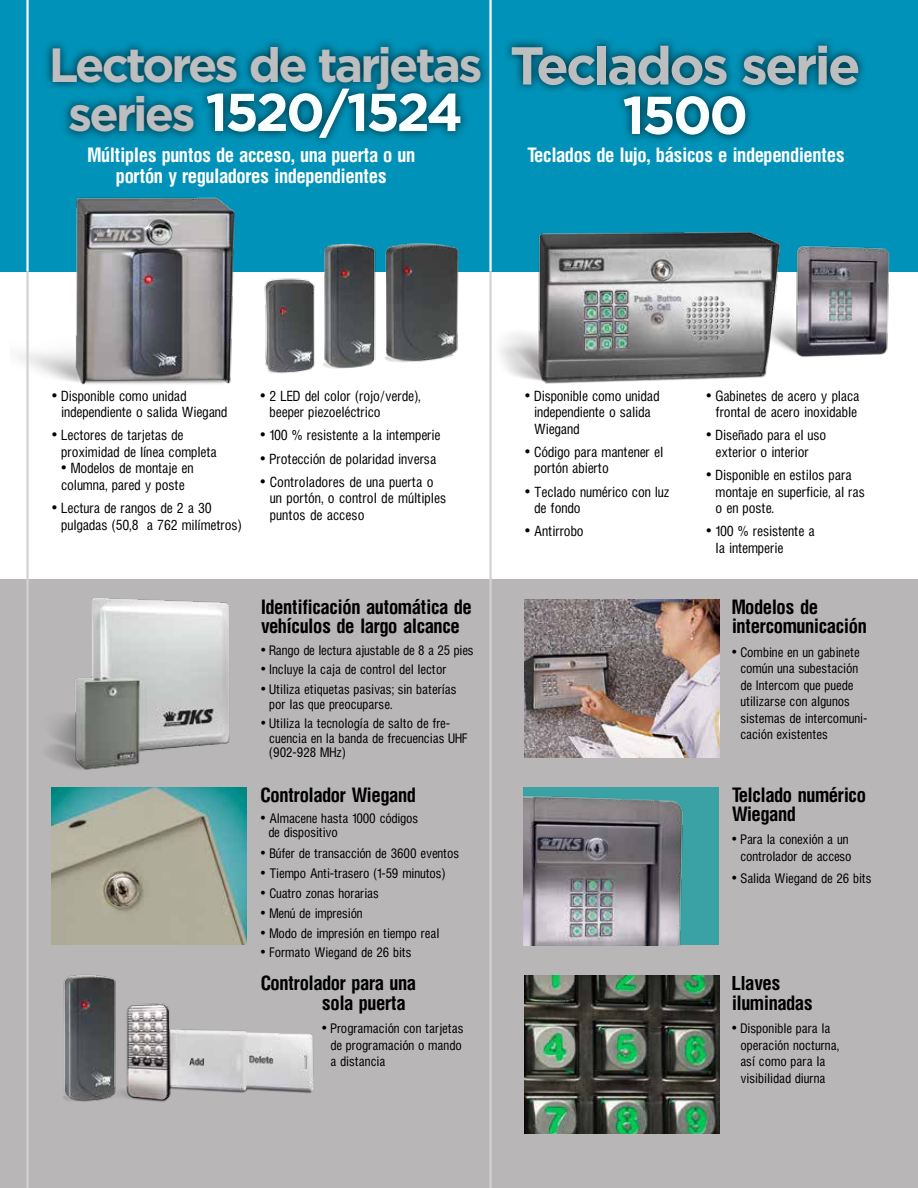
<style>
.page{position:relative;width:918px;height:1188px;background:#fff}
.page>*{position:absolute;margin:0;border:0;box-sizing:border-box;transform-origin:0 0}
.t1{font:700 53.25px/49.5px "Gotham";letter-spacing:-.05em;color:#bcbec0;text-align:center}
.t2{font:700 53.25px "Gotham";letter-spacing:-.055em;color:#faffff}
.t3{font:700 48px "Gotham";letter-spacing:-.06em;color:#bcbec0}
.t4{font:700 18px/19.5px "Hallmarke Cond";letter-spacing:-.025em;color:#000}
.t5{font:700 18px/20.7px "Hallmarke Cond";letter-spacing:-.025em;color:#fff;text-align:center}
.t6{font:12.75px/16.5px "Hallmarke Cond";letter-spacing:-.01em;color:#000}
.t7{font:12px/16.5px "Hallmarke Cond";color:#000}
.s1{font-size:48px;color:#bcbec0}
.s2{color:#faffff}
</style>
<div class="page">
<div style="left:0;top:0;width:918px;height:271px;background:#0092b8"></div>
<div style="left:0;top:580px;width:918px;height:608px;background:#b8b6b6"></div>
<hr style="left:489px;top:0;width:2px;height:271px;background:#fff">
<img style="left:10px;top:197px;width:239px;height:188px">
<img style="left:260px;top:243px;width:200px;height:131px">
<img style="left:524px;top:599px;width:196px;height:158px">
<img style="left:524px;top:976px;width:196px;height:158px">
<img style="left:785px;top:245px;width:118px;height:112px">
<img style="left:493px;top:231px;width:292px;height:153px">
<hr style="left:26px;top:0;width:2px;height:271px;background:#fff">
<hr style="left:26px;top:271px;width:2px;height:917px;background:#d1d3d4">
<hr style="left:489px;top:271px;width:2px;height:917px;background:#d1d3d4">
<img style="left:26px;top:596px;width:204px;height:175px">
<img style="left:51px;top:787px;width:196px;height:158px">
<img style="left:523px;top:787px;width:194px;height:158px">
<hr style="left:490px;top:0;width:2px;height:271px;background:#fff">
<div style="left:43px;top:37px;width:447px;height:110px;background:#000;opacity:.75"></div>
<div style="left:502px;top:36px;width:365px;height:108px;background:#000;opacity:.75"></div>
<hr style="left:27px;top:0;width:2px;height:271px;background:#fff">
<hr style="left:27px;top:271px;width:2px;height:917px;background:#d1d3d4">
<hr style="left:490px;top:271px;width:2px;height:917px;background:#d1d3d4">
<img style="left:26px;top:955px;width:287px;height:153px">
<p class="t3" style="left:49px;top:37px;width:435px">Lectores de tarjetas</p>
<p class="t2" style="left:68px;top:81px;width:396px"><span class="s1">series</span> 1520/1524</p>
<p class="t1" style="left:510px;top:40px;width:352px">Teclados serie<br><span class="s2">1500</span></p>
<p class="t5" style="left:88px;top:144px;width:329px">Múltiples puntos de acceso, una puerta o un portón y reguladores independientes</p>
<p class="t5" style="left:527px;top:144px;width:319px">Teclados de lujo, básicos e independientes</p>
<p class="t6" style="left:61px;top:387px;width:168px;text-indent:-9px">• Disponible como unidad independiente o salida Wiegand</p>
<p class="t6" style="left:61px;top:427px;width:157px;text-indent:-9px">• Lectores de tarjetas de proximidad de línea completa</p>
<p class="t6" style="left:61px;top:460px;width:134px">• Modelos de montaje en columna, pared y poste</p>
<p class="t6" style="left:61px;top:499px;width:182px;text-indent:-9px">• Lectura de rangos de 2 a 30 pulgadas (50,8 a 762 milímetros)</p>
<p class="t6" style="left:270px;top:387px;width:153px;text-indent:-9px">• 2 LED del color (rojo/verde), beeper piezoeléctrico</p>
<p class="t6" style="left:260px;top:427px;width:182px">• 100 % resistente a la intemperie</p>
<p class="t6" style="left:260px;top:450px;width:178px">• Protección de polaridad inversa</p>
<p class="t6" style="left:270px;top:473px;width:178px;text-indent:-10px">• Controladores de una puerta o un portón, o control de múltiples puntos de acceso</p>
<h3 class="t4" style="left:260px;top:597px;width:213px">Identificación automática de vehículos de largo alcance</h3>
<p class="t7" style="left:260px;top:641px;width:215px">• Rango de lectura ajustable de 8 a 25 pies</p>
<p class="t7" style="left:260px;top:661px;width:188px">• Incluye la caja de control del lector</p>
<p class="t7" style="left:269px;top:682px;width:189px;line-height:14.4px;text-indent:-9px">• Utiliza etiquetas pasivas; sin baterías por las que preocuparse.</p>
<p class="t7" style="left:269px;top:716px;width:200px;line-height:14.4px;text-indent:-9px">• Utiliza la tecnología de salto de fre&shy;cuencia en la banda de frecuencias UHF (902-928 MHz)</p>
<h3 class="t4" style="left:260px;top:784px;width:157px">Controlador Wiegand</h3>
<p class="t7" style="left:268px;top:811px;width:151px;line-height:14.4px;text-indent:-8px">• Almacene hasta 1000 códigos de dispositivo</p>
<p class="t7" style="left:260px;top:845px;width:200px">• Búfer de transacción de 3600 eventos</p>
<p class="t7" style="left:260px;top:865px;width:187px">• Tiempo Anti-trasero (1-59 minutos)</p>
<p class="t7" style="left:260px;top:885px;width:120px">• Cuatro zonas horarias</p>
<p class="t7" style="left:260px;top:905px;width:104px">• Menú de impresión</p>
<p class="t7" style="left:260px;top:924px;width:180px">• Modo de impresión en tiempo real</p>
<p class="t7" style="left:260px;top:944px;width:153px">• Formato Wiegand de 26 bits</p>
<h3 class="t4" style="left:322px;top:973px;width:96px;text-indent:-61px">Controlador para una sola puerta</h3>
<p class="t7" style="left:331px;top:1020px;width:135px;text-indent:-9px">• Programación con tarjetas de programación o mando a distancia</p>
<p class="t6" style="left:534px;top:387px;width:127px;text-indent:-9px">• Disponible como unidad independiente o salida<br>Wiegand</p>
<p class="t6" style="left:534px;top:443px;width:130px;text-indent:-9px">• Código para mantener el portón abierto</p>
<p class="t6" style="left:534px;top:483px;width:137px;text-indent:-9px">• Teclado numérico con luz de fondo</p>
<p class="t6" style="left:525px;top:523px;width:61px">• Antirrobo</p>
<p class="t6" style="left:706px;top:387px;width:155px;text-align:center">• Gabinetes de acero y placa frontal de acero inoxidable</p>
<p class="t6" style="left:716px;top:427px;width:112px;text-indent:-9px">• Diseñado para el uso exterior o interior</p>
<p class="t6" style="left:716px;top:466px;width:151px;text-indent:-9px">• Disponible en estilos para montaje en superficie, al ras o en poste.</p>
<p class="t6" style="left:716px;top:523px;width:101px;text-indent:-9px">• 100 % resistente a la intemperie</p>
<h3 class="t4" style="left:732px;top:597px;width:137px">Modelos de intercomunicación</h3>
<p class="t7" style="left:740px;top:643px;width:129px;text-indent:-9px">• Combine en un gabinete común una subestación de Intercom que puede utilizarse con algunos sistemas de intercomuni&shy;cación existentes</p>
<h3 class="t4" style="left:732px;top:784px;width:136px">Telclado numérico<br>Wiegand</h3>
<p class="t7" style="left:732px;top:831px;width:122px;text-align:right">• Para la conexión a un controlador de acceso</p>
<p class="t7" style="left:732px;top:870px;width:142px">• Salida Wiegand de 26 bits</p>
<h3 class="t4" style="left:732px;top:973px;width:83px">Llaves iluminadas</h3>
<p class="t7" style="left:740px;top:1020px;width:100px;text-indent:-9px">• Disponible para la operación nocturna, así como para la visibilidad diurna</p>
</div>
